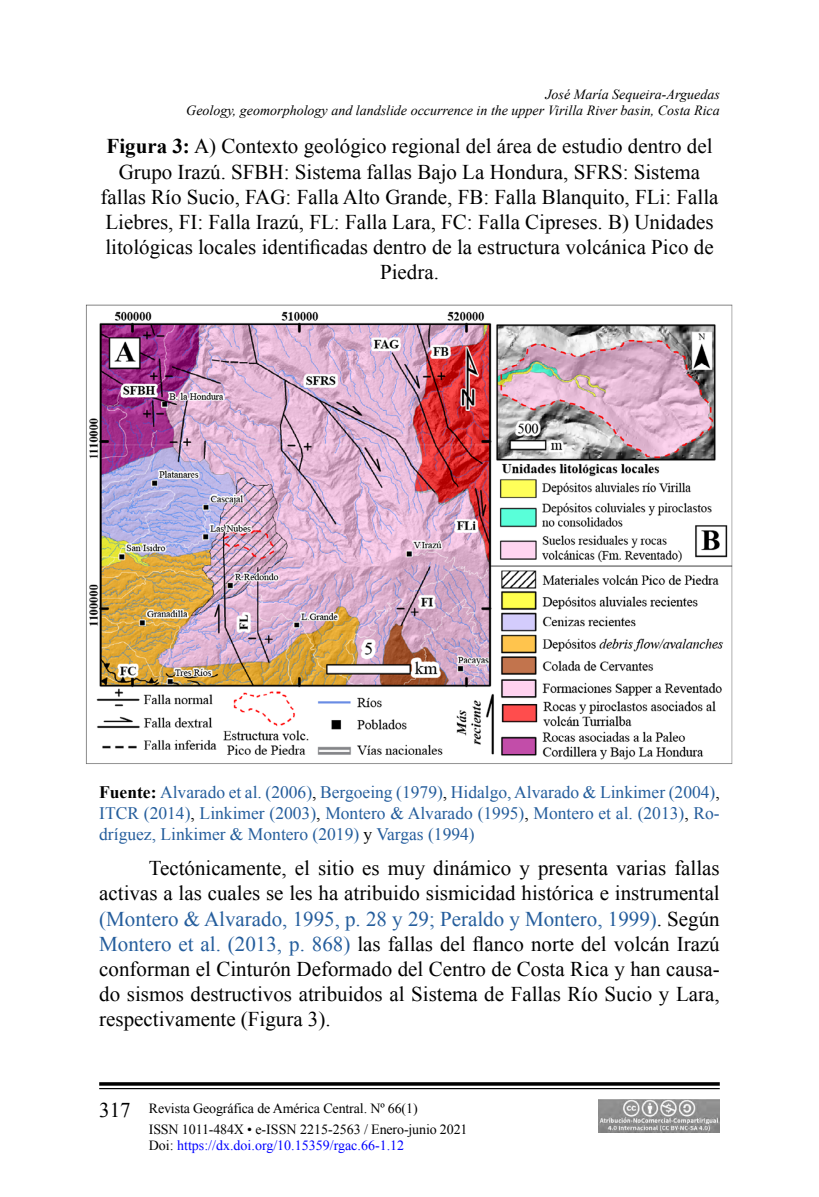
<style>
.page{position:relative;width:819px;height:1197px;background:#fff}
.page>*{position:absolute;margin:0;border:0;box-sizing:border-box;transform-origin:0 0}
.t1{font:21px/25.2px "Times New Roman";color:#000;text-align:center}
.t2{font:17.5px/21px "Times New Roman";color:#245d9c;text-align:justify}
.t3{font:italic 14px/16.8px "Times New Roman";color:#000;text-align:right}
.t4{font:14px/21px "Times New Roman";letter-spacing:-.01em;color:#000}
.t5{font:14px "Times New Roman";color:#00f}
.s1{font-weight:700}
.s2{font-weight:700;color:#000}
.s3{color:#000}
.s4{color:#245d9c}
.s5{font-size:21px}
</style>
<div class="page">
<svg style="left:99px;top:1082px;width:621px;height:4px;background:#1f1f1f"></svg>
<hr style="left:99px;top:1088px;width:621px;height:1px;background:#000">
<img style="left:599px;top:1099px;width:121px;height:34px">
<img style="left:85px;top:304px;width:648px;height:460px">
<p class="t3" style="left:186px;top:85px;width:535px">José María Sequeira-Arguedas<br>Geology, geomorphology and landslide occurrence in the upper Virilla River basin, Costa Rica</p>
<p class="t1" style="left:101px;top:134px;width:619px"><span class="s1">Figura 3:</span> A) Contexto geológico regional del área de estudio dentro del Grupo Irazú. SFBH: Sistema fallas Bajo La Hondura, SFRS: Sistema fallas Río Sucio, FAG: Falla Alto Grande, FB: Falla Blanquito, FLi: Falla Liebres, FI: Falla Irazú, FL: Falla Lara, FC: Falla Cipreses. B) Unidades litológicas locales identificadas dentro de la estructura volcánica Pico de Piedra.</p>
<p class="t2" style="left:99px;top:781px;width:622px"><span class="s2">Fuente:</span> Alvarado et al. (2006)<span class="s3">,</span> Bergoeing (1979)<span class="s3">,</span> Hidalgo, Alvarado &amp; Linkimer (2004)<span class="s3">, </span>ITCR (2014)<span class="s3">,</span> Linkimer (2003)<span class="s3">,</span> Montero &amp; Alvarado (1995)<span class="s3">,</span> Montero et al. (2013)<span class="s3">,</span> Ro&shy;dríguez, Linkimer &amp; Montero (2019) <span class="s3">y</span> Vargas (1994)</p>
<p class="t1" style="left:99px;top:855px;width:622px;text-align:justify;text-indent:50px">Tectónicamente, el sitio es muy dinámico y presenta varias fallas activas a las cuales se les ha atribuido sismicidad histórica e instrumental <span class="s4">(Montero &amp; Alvarado, 1995, p. 28 y 29; Peraldo y Montero, 1999)</span>. Según <span class="s4">Montero et al. (2013, p. 868)</span> las fallas del flanco norte del volcán Irazú conforman el Cinturón Deformado del Centro de Costa Rica y han causa&shy;do sismos destructivos atribuidos al Sistema de Fallas Río Sucio y Lara, respectivamente (Figura 3).</p>
<p class="t4" style="left:149px;top:1097px;width:320px;text-indent:-50px"><span class="s5">317</span> Revista Geográfica de América Central. Nº 66(1)<br>ISSN 1011-484X • e-ISSN 2215-2563 / Enero-junio 2021</p>
<p class="t5" style="left:149px;top:1136px;width:257px"><span class="s3">Doi:</span> https://dx.doi.org/10.15359/rgac.66-1.12</p>
</div>
